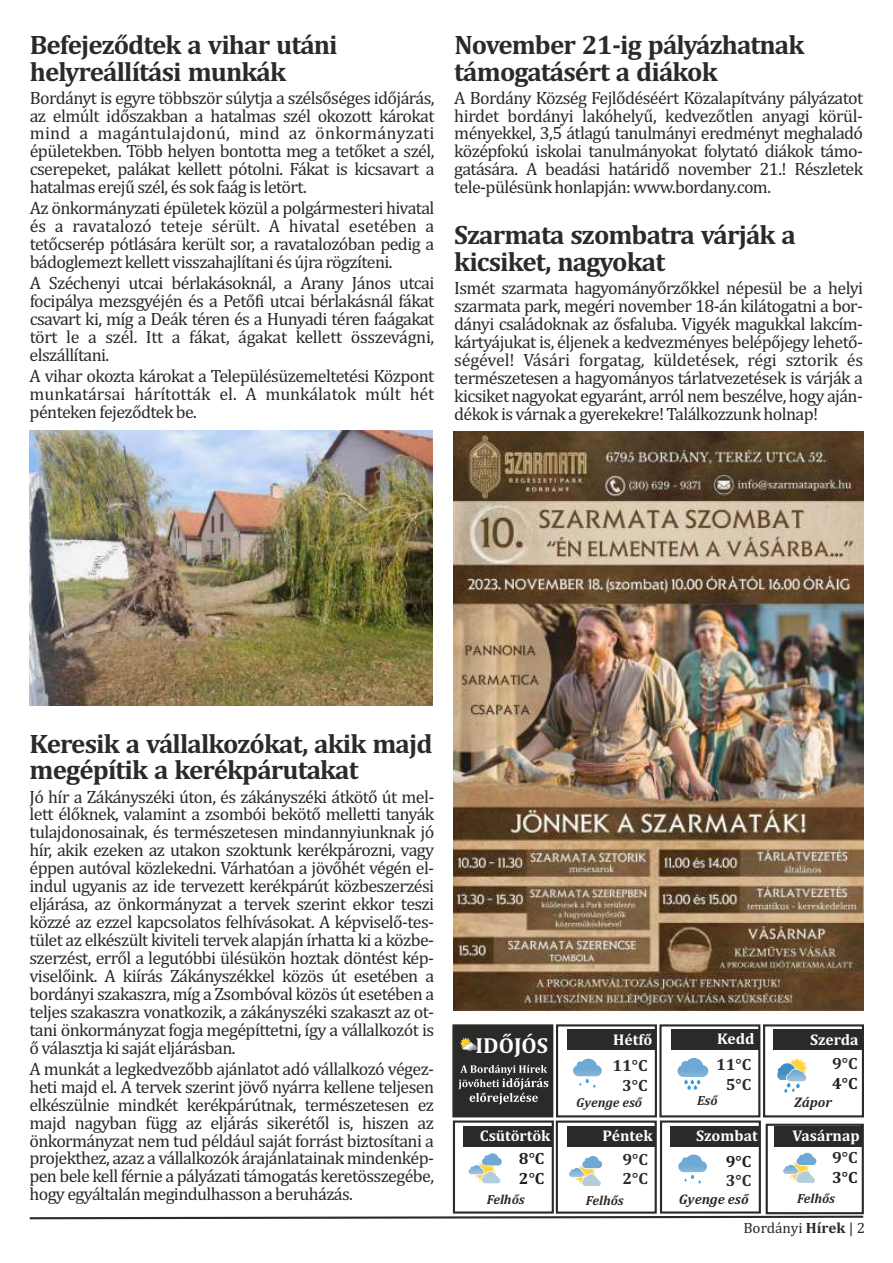
<style>
.page{position:relative;width:893px;height:1263px;background:#fff}
.page>*{position:absolute;margin:0;border:0;box-sizing:border-box;transform-origin:0 0}
.t1{font:700 27px/26.8px "Cambria";letter-spacing:-.035em;color:#2b2a29}
.t2{font:700 22.05px "Cambria";color:#fefefe}
.t3{font:18px/18px "Cambria";letter-spacing:-.035em;color:#2b2a29;text-align:justify}
.t4{font:700 16.5px/19.4px "Cambria";color:#2b2a29;text-align:center}
.t5{font:700 16.5px/19.4px "Cambria";color:#1f1b20}
.t6{font:700 15.6px "Cambria";color:#fefefe}
.t7{font:15px "Cambria";color:#2b2a29}
.t8{font:italic 700 14.1px "Cambria";color:#2b2a29}
.t9{font:italic 700 13.35px "Cambria";color:#2b2a29}
.s1{color:#2b2a29}
.s2{font-weight:700}
</style>
<div class="page">
<svg style="left:29px;top:1214px;width:835px;height:6px"></svg>
<div style="left:659px;top:1024px;width:101px;height:93px;border:2px solid #2b2a29"></div>
<div style="left:763px;top:1024px;width:101px;height:93px;border:2px solid #2b2a29"></div>
<div style="left:773px;top:1030px;width:89px;height:20px;background:#2b2a29"></div>
<div style="left:671px;top:1029px;width:88px;height:21px;background:#2b2a29"></div>
<div style="left:556px;top:1024px;width:101px;height:93px;border:2px solid #2b2a29"></div>
<div style="left:567px;top:1029px;width:89px;height:21px;background:#2b2a29"></div>
<svg style="left:452px;top:1024px;width:102px;height:94px;background:#41403f"></svg>
<img style="left:458px;top:1038px;width:16px;height:11px">
<img style="left:462px;top:1040px;width:17px;height:13px">
<div style="left:660px;top:1120px;width:101px;height:93px;border:2px solid #2b2a29"></div>
<div style="left:670px;top:1126px;width:90px;height:20px;background:#2b2a29"></div>
<div style="left:453px;top:1120px;width:101px;height:93px;border:2px solid #2b2a29"></div>
<div style="left:556px;top:1120px;width:101px;height:94px;border:2px solid #2b2a29"></div>
<div style="left:463px;top:1126px;width:90px;height:20px;background:#2b2a29"></div>
<div style="left:567px;top:1126px;width:89px;height:20px;background:#2b2a29"></div>
<div style="left:766px;top:1124px;width:98px;height:90px;border:2px solid #2b2a29"></div>
<div style="left:774px;top:1126px;width:89px;height:20px;background:#2b2a29"></div>
<svg style="left:777px;top:1057px;width:31px;height:36px"></svg>
<svg style="left:469px;top:1153px;width:33px;height:30px"></svg>
<svg style="left:678px;top:1154px;width:29px;height:29px"></svg>
<img style="left:453px;top:431px;width:410px;height:579px">
<img style="left:30px;top:431px;width:403px;height:274px">
<svg style="left:573px;top:1059px;width:29px;height:28px"></svg>
<svg style="left:677px;top:1058px;width:31px;height:32px"></svg>
<svg style="left:569px;top:1156px;width:33px;height:30px"></svg>
<svg style="left:783px;top:1153px;width:33px;height:30px"></svg>
<h1 class="t1" style="left:30px;top:33px;width:309px">Befejeződtek a vihar utáni helyreállítási munkák</h1>
<p class="t3" style="left:30px;top:90px;width:406px">Bordányt is egyre többször súlytja a szélsőséges időjárás, az elmúlt időszakban a hatalmas szél okozott károkat mind a magántulajdonú, mind az önkormányzati épületekben. Több helyen bontotta meg a tetőket a szél, cserepeket, palákat kellett pótolni. Fákat is kicsavart a hatalmas erejűszél, és sok faág is letört.</p>
<p class="t3" style="left:30px;top:200px;width:406px">Az önkormányzati épületek közül a polgármesteri hivatal és a ravatalozó teteje sérült. A hivatal esetében a tetőcserép pótlására került sor, a ravatalozóban pedig a bádoglemezt kellett visszahajlıt́ani és újra rögzıt́eni.</p>
<p class="t3" style="left:30px;top:275px;width:406px">A Széchenyi utcai bérlakásoknál, a Arany János utcai focipálya mezsgyéjén és a Petőfi utcai bérlakásnál fákat csavart ki, mıǵ a Deák téren és a Hunyadi téren faágakat tört le a szél. Itt a fákat, ágakat kellett összevágni, elszállıt́ani.</p>
<p class="t3" style="left:30px;top:368px;width:406px">A vihar okozta károkat a Településüzemeltetési Központ munkatársai hárıt́ották el. A munkálatok múlt hét pénteken fejeződtek be.</p>
<h1 class="t1" style="left:454px;top:33px;width:352px">November 21-ig pályázhatnak támogatásért a diákok</h1>
<p class="t3" style="left:454px;top:90px;width:412px">A Bordány Község Fejlődéséért Közalapıt́vány pályázatot hirdet bordányi lakóhelyű, kedvezőtlen anyagi körül&shy;ményekkel, 3,5 átlagú tanulmányi eredményt meghaladó középfokú iskolai tanulmányokat folytató diákok támo&shy;gatására. A beadási határidő november 21.! Részletek tele-pülésünk honlapján: www.bordany.com.</p>
<h1 class="t1" style="left:454px;top:223px;width:343px">Szarmata szombatra várják a kicsiket, nagyokat</h1>
<p class="t3" style="left:454px;top:280px;width:410px">Ismét szarmata hagyományőrzőkkel népesül be a helyi szarmata park, megéri november 18-án kilátogatni a bor&shy;dányi családoknak az ősfaluba. Vigyék magukkal lakcıḿ - kártyájukat is, éljenek a kedvezményes belépőjegy lehető- ségével! Vásári forgatag, küldetések, régi sztorik és természetesen a hagyományos tárlatvezetések is várják a kicsiket nagyokat egyaránt, arról nem beszélve, hogy aján&shy;dékok is várnak a gyerekekre! Találkozzunk holnap!</p>
<h1 class="t1" style="left:30px;top:731px;width:404px">Keresik a vállalkozókat, akik majd megépítik a kerékpárutakat</h1>
<p class="t3" style="left:29px;top:788px;width:408px">Jó hıŕ a Zákányszéki úton, és zákányszéki átkötőút mel&shy;lett élőknek, valamint a zsombói bekötőmelletti tanyák tulajdonosainak, és természetesen mindannyiunknak jó hıŕ, akik ezeken az utakon szoktunk kerékpározni, vagy éppen autóval közlekedni. Várhatóan a jövőhét végén el&shy;indul ugyanis az ide tervezett kerékpárút közbeszerzési eljárása, az önkormányzat a tervek szerint ekkor teszi közzé az ezzel kapcsolatos felhıv́ ásokat. A képviselő-tes&shy;tület az elkészült kiviteli tervek alapján ıŕ hatta ki a közbe&shy;szerzést, erről a legutóbbi ülésükön hoztak döntést kép&shy;viselőink. A kiıŕ ás Zákányszékkel közös út esetében a bordányi szakaszra, mıǵ a Zsombóval közös út esetében a teljes szakaszra vonatkozik, a zákányszéki szakaszt az ot&shy;tani önkormányzat fogja megépıt́tetni, ıǵ y a vállalkozót is őválasztja ki saját eljárásban.</p>
<p class="t3" style="left:29px;top:1061px;width:406px">A munkát a legkedvezőbb ajánlatot adóvállalkozóvégez&shy;heti majd el. A tervek szerint jövőnyárra kellene teljesen elkészülnie mindkét kerékpárútnak, természetesen ez majd nagyban függ az eljárás sikerétől is, hiszen az önkormányzat nem tud például saját forrást biztosıt́ani a projekthez, azaz a vállalkozók árajánlatainak mindenkép&shy;pen bele kell férnie a pályázati támogatás keretösszegébe, hogy egyáltalán megindulhasson a beruházás.</p>
<p class="t2" style="left:475px;top:1036px;width:74px">IDŐJÓS</p>
<p class="t6" style="left:613px;top:1032px;width:41px">Hétfő</p>
<p class="t4" style="left:612px;top:1057px;width:37px">11°C<br>3°C</p>
<p class="t6" style="left:717px;top:1032px;width:39px">Kedd</p>
<p class="t6" style="left:810px;top:1033px;width:50px">Szerda</p>
<p class="t4" style="left:716px;top:1056px;width:37px">11°C<br>5°C</p>
<p class="t4" style="left:832px;top:1055px;width:27px">9°C</p>
<p class="t5" style="left:832px;top:1074px;width:27px">4°C</p>
<p class="t9" style="left:576px;top:1096px;width:67px">Gyenge eső</p>
<p class="t9" style="left:697px;top:1094px;width:22px">Eső</p>
<p class="t8" style="left:794px;top:1095px;width:39px">Zápor</p>
<p class="t6" style="left:480px;top:1129px;width:72px">Csütörtök</p>
<p class="t6" style="left:603px;top:1129px;width:52px">Péntek</p>
<p class="t5" style="left:519px;top:1150px;width:27px">8<span class="s1">°</span>C<br>2<span class="s1">°</span>C</p>
<p class="t4" style="left:622px;top:1150px;width:27px;text-align:left">9°C<br>2°C</p>
<p class="t9" style="left:487px;top:1193px;width:40px">Felhős</p>
<p class="t9" style="left:586px;top:1194px;width:40px">Felhős</p>
<p class="t6" style="left:696px;top:1129px;width:63px">Szombat</p>
<p class="t5" style="left:726px;top:1153px;width:27px">9°C</p>
<p class="t4" style="left:726px;top:1172px;width:27px">3°C</p>
<p class="t8" style="left:679px;top:1193px;width:71px">Gyenge eső</p>
<p class="t6" style="left:792px;top:1128px;width:69px">Vasárnap</p>
<p class="t4" style="left:832px;top:1149px;width:27px">9°C</p>
<p class="t5" style="left:832px;top:1168px;width:27px">3°C</p>
<p class="t9" style="left:797px;top:1193px;width:40px">Felhős</p>
<p class="t7" style="left:743px;top:1221px;width:123px">Bordányi <span class="s2">Hírek</span> | 2</p>
</div>
